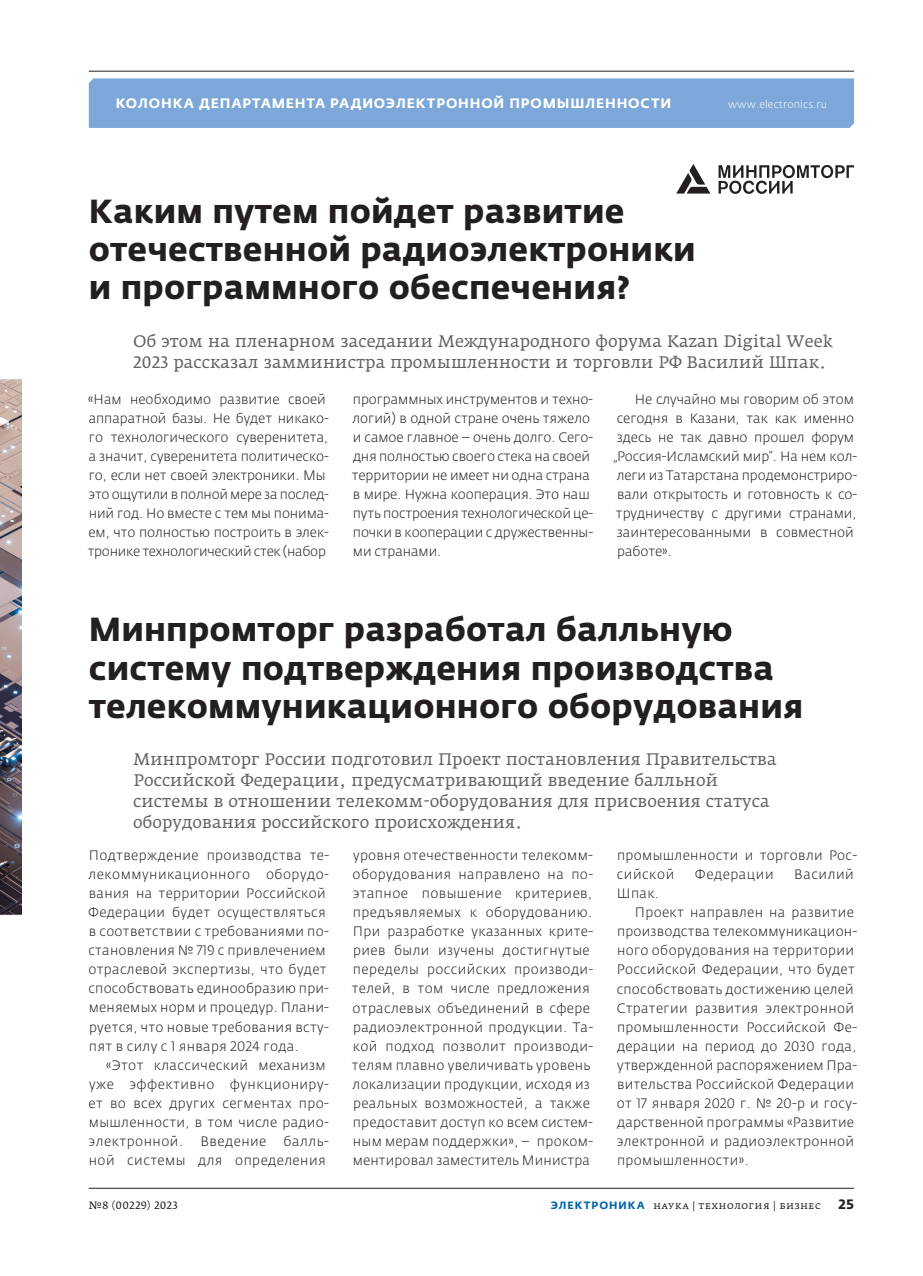
<style>
.page{position:relative;width:923px;height:1276px;background:#fff}
.page>*{position:absolute;margin:0;border:0;box-sizing:border-box;transform-origin:0 0}
.t1{font:700 33px/38.1px "Fedra Sans Pro";letter-spacing:.005em;color:#231f20}
.t2{font:16.5px/21px "Fedra Serif A Pro";letter-spacing:.005em;color:#636366}
.t3{font:300 13.5px/19px "Fedra Sans Pro";letter-spacing:.02em;color:#231f20}
.t4{font:300 13.5px/19px "Fedra Sans Pro";letter-spacing:-.005em;color:#231f20}
.t5{font:700 13.5px "Fedra Sans Alt Pro";letter-spacing:.06em;color:#fff}
.t6{font:300 13.5px "Fedra Sans Pro";letter-spacing:.04em;color:#231f20}
.t7{font:700 13.5px "Fedra Sans Pro";color:#231f20}
.t8{font:10.5px "Fedra Serif A Pro";letter-spacing:.035em;color:#231f20}
.t9{font:300 10.5px "Fedra Sans Pro";letter-spacing:.015em;color:#fff}
.s1{font-family:"Fedra Sans Alt Pro";font-weight:700;color:#0067aa}
</style>
<div class="page">
<div style="left:89px;top:78px;width:765px;height:50px;background:#7ca7d8"></div>
<hr style="left:89px;top:71px;width:765px;height:1px;background:#231f20">
<hr style="left:89px;top:1188px;width:765px;height:1px;background:#231f20">
<svg style="left:676px;top:164px;width:34px;height:30px"></svg>
<svg style="left:718px;top:165px;width:136px;height:29px"></svg>
<img style="left:0;top:379px;width:21px;height:536px">
<p class="t5" style="left:116px;top:95px;width:557px">КОЛОНКА ДЕПАРТАМЕНТА РАДИОЭЛЕКТРОННОЙ ПРОМЫШЛЕННОСТИ</p>
<p class="t9" style="left:728px;top:98px;width:100px">www.electronics.ru</p>
<h1 class="t1" style="left:89px;top:192px;width:608px">Каким путем пойдет развитие отечественной радиоэлектроники и программного обеспечения?</h1>
<p class="t2" style="left:133px;top:330px;width:701px">Об этом на пленарном заседании Международного форума Kazan Digital Week<br>2023 рассказал замминистра промышленности и торговли РФ Василий Шпак.</p>
<p class="t4" style="left:88px;top:389px;width:243px">«Нам необходимо развитие своей аппаратной базы. Не будет никако&shy;го технологического суверенитета, а значит, суверенитета политическо&shy;го, если нет своей электроники. Мы это ощутили в полной мере за послед&shy;ний год. Но вместе с тем мы понима&shy;ем, что полностью построить в элек&shy;тронике технологический стек (набор</p>
<p class="t4" style="left:352px;top:389px;width:243px">программных инструментов и техно&shy;логий) в одной стране очень тяжело и самое главное – очень долго. Сего&shy;дня полностью своего стека на своей территории не имеет ни одна страна в мире. Нужна кооперация. Это наш путь построения технологической це&shy;почки в кооперации с дружественны&shy;ми странами.</p>
<p class="t4" style="left:613px;top:389px;width:245px;text-indent:22px">Не случайно мы говорим об этом сегодня в Казани, так как именно здесь не так давно прошел форум „Россия-Исламский мир“. На нем кол&shy;леги из Татарстана продемонстриро&shy;вали открытость и готовность к со&shy;трудничеству с другими странами, заинтересованными в совместной работе».</p>
<h1 class="t1" style="left:89px;top:611px;width:716px">Минпромторг разработал балльную систему подтверждения производства телекоммуникационного оборудования</h1>
<p class="t2" style="left:133px;top:749px;width:645px">Минпромторг России подготовил Проект постановления Правительства Российской Федерации, предусматривающий введение балльной системы в отношении телекомм-оборудования для присвоения статуса оборудования российского происхождения.</p>
<p class="t3" style="left:88px;top:846px;width:243px">Подтверждение производства те&shy;лекоммуникационного оборудо&shy;вания на территории Российской Федерации будет осуществляться в соответствии с требованиями по&shy;становления № 719 с привлечением отраслевой экспертизы, что будет способствовать единообразию при&shy;меняемых норм и процедур. Плани&shy;руется, что новые требования всту&shy;пят в силу с 1 января 2024 года.</p>
<p class="t3" style="left:88px;top:1055px;width:242px;text-indent:17px">«Этот классический механизм уже эффективно функциониру&shy;ет во всех других сегментах про&shy;мышленности, в том числе радио&shy;электронной.</p>
<p class="t3" style="left:352px;top:846px;width:243px">уровня отечественности телекомм&shy;оборудования направлено на по&shy;этапное повышение критериев, предъявляемых к оборудованию.<br>При разработке указанных крите&shy;риев были изучены достигнутые переделы российских производи&shy;телей, в том числе предложения отраслевых объединений в сфере радиоэлектронной продукции. Та&shy;кой подход позволит производи&shy;телям плавно увеличивать уровень локализации продукции, исходя из реальных возможностей, а также предоставит доступ ко всем систем&shy;ным мерам поддержки», – проком&shy;ментировал заместитель Министра</p>
<p class="t3" style="left:617px;top:846px;width:242px">промышленности и торговли Рос&shy;сийской</p>
<p class="t6" style="left:695px;top:866px;width:80px">Федерации</p>
<p class="t6" style="left:794px;top:866px;width:61px">Василий</p>
<p class="t3" style="left:617px;top:884px;width:44px">Шпак.</p>
<p class="t3" style="left:635px;top:903px;width:220px">Проект направлен на развитие</p>
<p class="t3" style="left:617px;top:922px;width:242px">производства телекоммуникацион-</p>
<p class="t3" style="left:617px;top:941px;width:238px">ного оборудования на территории</p>
<p class="t3" style="left:617px;top:960px;width:239px">Российской Федерации, что будет</p>
<p class="t3" style="left:617px;top:979px;width:239px">способствовать достижению целей</p>
<p class="t3" style="left:617px;top:998px;width:239px">Стратегии развития электронной</p>
<p class="t3" style="left:617px;top:1017px;width:242px">промышленности Российской Фе-</p>
<p class="t3" style="left:617px;top:1036px;width:241px">дерации на период до 2030 года,</p>
<p class="t3" style="left:617px;top:1055px;width:242px">утвержденной распоряжением Пра-</p>
<p class="t3" style="left:617px;top:1074px;width:238px">вительства Российской Федерации</p>
<p class="t3" style="left:617px;top:1093px;width:242px">от 17 января 2020 г. № 20‑р и госу-</p>
<p class="t3" style="left:617px;top:1112px;width:238px">дарственной программы «Развитие</p>
<p class="t3" style="left:617px;top:1131px;width:239px">электронной и радиоэлектронной</p>
<p class="t3" style="left:617px;top:1150px;width:133px">промышленности».</p>
<p class="t3" style="left:89px;top:1131px;width:242px;text-align:right">балль-<br>ной системы для определения</p>
<p class="t6" style="left:200px;top:1132px;width:68px">Введение</p>
<p class="t8" style="left:89px;top:1198px;width:90px">№8 (00229) 2023</p>
<p class="t8" style="left:551px;top:1198px;width:272px"><span class="s1">ЭЛЕКТРОНИКА</span> наука | технология | бизнес</p>
<p class="t7" style="left:838px;top:1195px;width:17px">25</p>
</div>
